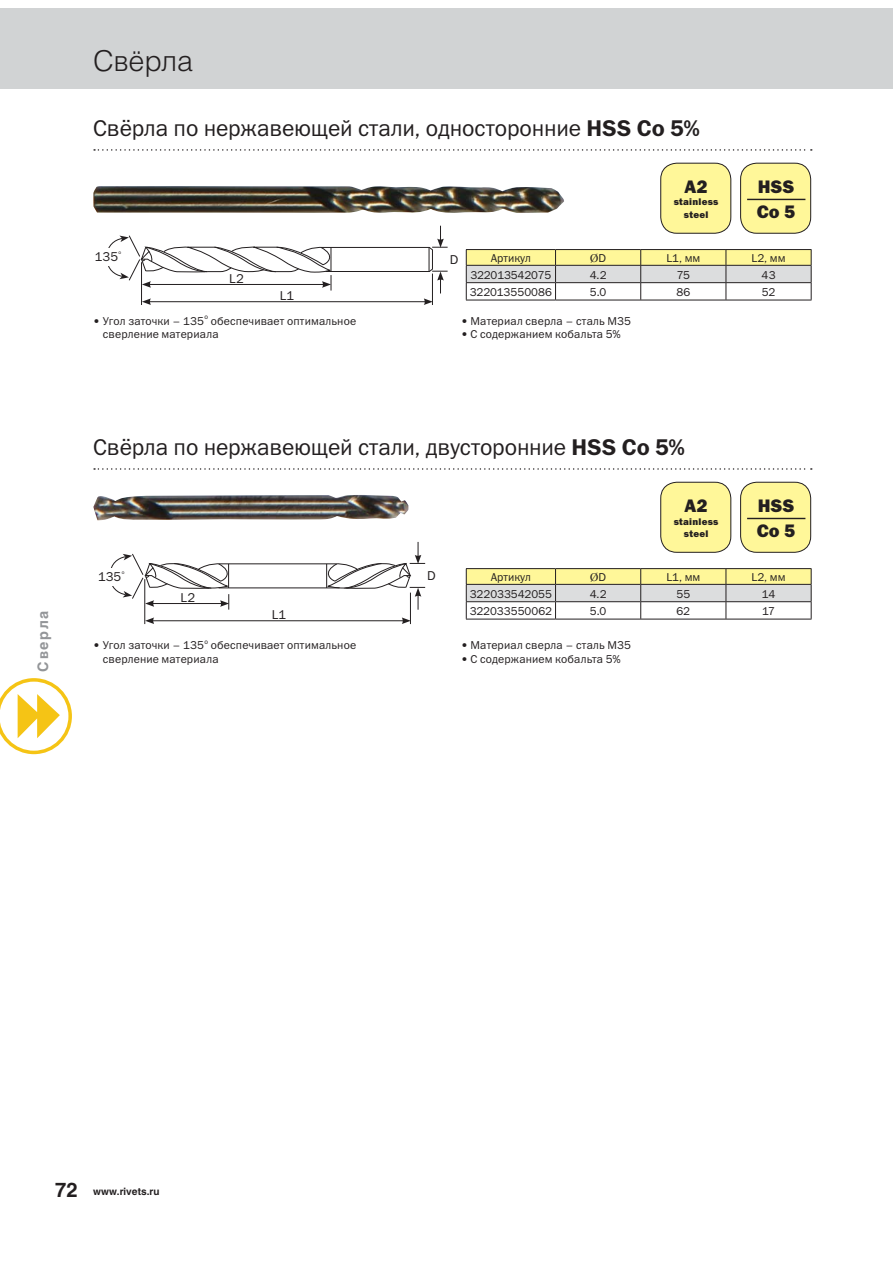
<style>
.page{position:relative;width:893px;height:1263px;background:#fff}
.page>*{position:absolute;margin:0;border:0;box-sizing:border-box;transform-origin:0 0}
.t1{font:300 28.65px "Helios";letter-spacing:-.005em;color:#231f20}
.t2{font:22.95px "Franklin Gothic Book C";letter-spacing:-.005em;color:#231f20}
.t3{font:18.15px/25.8px "Franklin Gothic Heavy C";letter-spacing:.01em;color:#231f20}
.t4{font:700 14.25px "Helios";letter-spacing:.115em;color:#939598}
.t5{font:12.9px "Franklin Gothic Book C";letter-spacing:.01em;color:#231f20}
.t6{font:11.4px/13.8px "Franklin Gothic Book C";letter-spacing:.01em;color:#231f20}
.t7{font:11.4px "Franklin Gothic Book C";letter-spacing:-.01em;color:#231f20}
.t8{font:11.4px "Times";color:#231f20}
.t9{font:700 10.05px "Helios";color:#231f20}
.t10{font:9.6px/12.9px "Franklin Gothic Heavy C";letter-spacing:.03em;color:#231f20;text-align:center}
.t11{font:6.75px "Franklin Gothic Book C";color:#231f20}
.t12{font:4.95px "Franklin Gothic Book C";color:#231f20}
.s1{font-family:"Franklin Gothic Demi C"}
.s2{font-family:"Franklin Gothic Book C"}
.s3{font-size:20.1px}
</style>
<div class="page">
<div style="left:872px;top:9px;width:21px;height:80px;background:#d1d3d4"></div>
<div style="left:0;top:9px;width:872px;height:80px;background:#d1d3d4"></div>
<svg style="left:94px;top:149px;width:718px;height:2px"></svg>
<hr style="left:555px;top:300px;width:171px;height:1px;background:#231f20">
<hr style="left:726px;top:300px;width:85px;height:1px;background:#231f20">
<hr style="left:466px;top:249px;width:89px;height:1px;background:#231f20">
<hr style="left:555px;top:249px;width:86px;height:1px;background:#231f20">
<hr style="left:641px;top:249px;width:85px;height:1px;background:#231f20">
<hr style="left:726px;top:249px;width:85px;height:1px;background:#231f20">
<svg style="left:466px;top:250px;width:346px;height:50px"></svg>
<hr style="left:466px;top:300px;width:89px;height:1px;background:#231f20">
<div style="left:740px;top:163px;width:71px;height:70px;background:#fff799;border-radius:16px"></div>
<div style="left:740px;top:163px;width:71px;height:71px;border:1px solid #231f20;border-radius:16px"></div>
<hr style="left:747px;top:199px;width:58px;height:1px;background:#231f20">
<div style="left:661px;top:163px;width:70px;height:70px;background:#fff799;border-radius:16px"></div>
<div style="left:660px;top:163px;width:71px;height:71px;border:1px solid #231f20;border-radius:16px"></div>
<svg style="left:108px;top:226px;width:340px;height:79px"></svg>
<div style="left:94px;top:249px;width:26px;height:17px;background:#fff"></div>
<img style="left:93px;top:186px;width:471px;height:27px">
<svg style="left:94px;top:468px;width:718px;height:2px"></svg>
<hr style="left:555px;top:619px;width:171px;height:1px;background:#231f20">
<hr style="left:726px;top:619px;width:85px;height:1px;background:#231f20">
<hr style="left:466px;top:619px;width:89px;height:1px;background:#231f20">
<hr style="left:466px;top:568px;width:89px;height:1px;background:#231f20">
<hr style="left:555px;top:568px;width:86px;height:1px;background:#231f20">
<hr style="left:641px;top:568px;width:85px;height:1px;background:#231f20">
<hr style="left:726px;top:568px;width:85px;height:1px;background:#231f20">
<svg style="left:466px;top:569px;width:346px;height:50px"></svg>
<hr style="left:726px;top:584px;width:85px;height:1px;background:#231f20">
<div style="left:740px;top:482px;width:71px;height:70px;background:#fff799;border-radius:16px"></div>
<div style="left:740px;top:482px;width:71px;height:71px;border:1px solid #231f20;border-radius:16px"></div>
<hr style="left:747px;top:518px;width:58px;height:1px;background:#231f20">
<div style="left:661px;top:482px;width:70px;height:70px;background:#fff799;border-radius:16px"></div>
<div style="left:660px;top:482px;width:71px;height:71px;border:1px solid #231f20;border-radius:16px"></div>
<hr style="left:219px;top:588px;width:121px;height:1px;background:#231f20">
<hr style="left:219px;top:563px;width:118px;height:1px;background:#231f20">
<hr style="left:410px;top:593px;width:1px;height:31px;background:#231f20">
<hr style="left:144px;top:579px;width:1px;height:45px;background:#231f20">
<svg style="left:321px;top:542px;width:104px;height:68px"></svg>
<hr style="left:152px;top:620px;width:252px;height:1px;background:#231f20">
<svg style="left:145px;top:617px;width:9px;height:7px"></svg>
<svg style="left:402px;top:617px;width:8px;height:7px"></svg>
<svg style="left:111px;top:553px;width:123px;height:57px"></svg>
<div style="left:97px;top:568px;width:26px;height:18px;background:#fff"></div>
<img style="left:93px;top:495px;width:315px;height:26px">
<svg style="left:0;top:678px;width:72px;height:76px"></svg>
<h1 class="t1" style="left:93px;top:50px;width:101px">Свёрла</h1>
<h2 class="t2" style="left:93px;top:115px;width:608px">Свёрла по нержавеющей стали, односторонние <span class="s1">HSS Co 5%</span></h2>
<h3 class="t3" style="left:684px;top:175px;width:25px">A2</h3>
<p class="t10" style="left:674px;top:197px;width:46px">stainless steel</p>
<h3 class="t3" style="left:757px;top:175px;width:40px">HSS<br>Co 5</h3>
<p class="t12" style="left:118px;top:249px;width:4px">о</p>
<p class="t5" style="left:95px;top:249px;width:25px">135</p>
<p class="t5" style="left:450px;top:252px;width:10px">D</p>
<p class="t5" style="left:229px;top:271px;width:16px">L2</p>
<p class="t5" style="left:280px;top:288px;width:16px">L1</p>
<p class="t6" style="left:491px;top:251px;width:42px">Артикул</p>
<p class="t8" style="left:590px;top:254px;width:17px">Ø<span class="s2">D</span></p>
<p class="t6" style="left:666px;top:251px;width:35px">L1, мм</p>
<p class="t6" style="left:751px;top:251px;width:35px">L2, мм</p>
<p class="t7" style="left:470px;top:268px;width:83px">322013542075</p>
<p class="t6" style="left:590px;top:268px;width:18px">4.2</p>
<p class="t6" style="left:677px;top:268px;width:15px">75</p>
<p class="t6" style="left:761px;top:268px;width:15px">43</p>
<p class="t6" style="left:470px;top:285px;width:84px">322013550086</p>
<p class="t6" style="left:590px;top:285px;width:18px">5.0</p>
<p class="t6" style="left:676px;top:285px;width:15px">86</p>
<p class="t6" style="left:762px;top:285px;width:15px">52</p>
<p class="t6" style="left:93px;top:314px;width:112px">• Угол заточки – 135</p>
<p class="t11" style="left:204px;top:313px;width:5px">о</p>
<p class="t6" style="left:103px;top:314px;width:255px;text-indent:108px">обеспечивает оптимальное сверление материала</p>
<p class="t6" style="left:461px;top:314px;width:172px">• Материал сверла – сталь M35</p>
<p class="t6" style="left:461px;top:328px;width:161px">• С содержанием кобальта 5%</p>
<p class="t4" style="left:35px;top:672px;width:62px;rotate:-90deg">Сверла</p>
<h2 class="t2" style="left:93px;top:434px;width:593px">Свёрла по нержавеющей стали, двусторонние <span class="s1">HSS Co 5%</span></h2>
<h3 class="t3" style="left:684px;top:494px;width:25px">A2</h3>
<p class="t10" style="left:674px;top:516px;width:46px">stainless steel</p>
<h3 class="t3" style="left:757px;top:494px;width:40px">HSS<br>Co 5</h3>
<p class="t5" style="left:98px;top:569px;width:25px">135</p>
<p class="t5" style="left:427px;top:568px;width:10px">D</p>
<p class="t12" style="left:122px;top:569px;width:4px">о</p>
<p class="t5" style="left:181px;top:590px;width:16px">L2</p>
<p class="t5" style="left:272px;top:607px;width:16px">L1</p>
<p class="t6" style="left:491px;top:570px;width:42px">Артикул</p>
<p class="t8" style="left:590px;top:573px;width:17px">Ø<span class="s2">D</span></p>
<p class="t6" style="left:666px;top:570px;width:35px">L1, мм</p>
<p class="t6" style="left:751px;top:570px;width:35px">L2, мм</p>
<p class="t6" style="left:470px;top:587px;width:84px">322033542055</p>
<p class="t6" style="left:590px;top:587px;width:18px">4.2</p>
<p class="t6" style="left:676px;top:587px;width:15px">55</p>
<p class="t6" style="left:762px;top:587px;width:15px">14</p>
<p class="t6" style="left:470px;top:604px;width:84px">322033550062</p>
<p class="t6" style="left:590px;top:604px;width:18px">5.0</p>
<p class="t6" style="left:676px;top:604px;width:15px">62</p>
<p class="t6" style="left:762px;top:604px;width:14px">17</p>
<p class="t6" style="left:93px;top:639px;width:112px">• Угол заточки – 135</p>
<p class="t11" style="left:204px;top:638px;width:5px">о</p>
<p class="t6" style="left:103px;top:639px;width:255px;text-indent:108px">обеспечивает оптимальное сверление материала</p>
<p class="t6" style="left:461px;top:639px;width:172px">• Материал сверла – сталь M35</p>
<p class="t6" style="left:461px;top:652px;width:161px">• С содержанием кобальта 5%</p>
<p class="t9" style="left:55px;top:1186px;width:106px"><span class="s3">72</span> www.rivets.ru</p>
</div>
